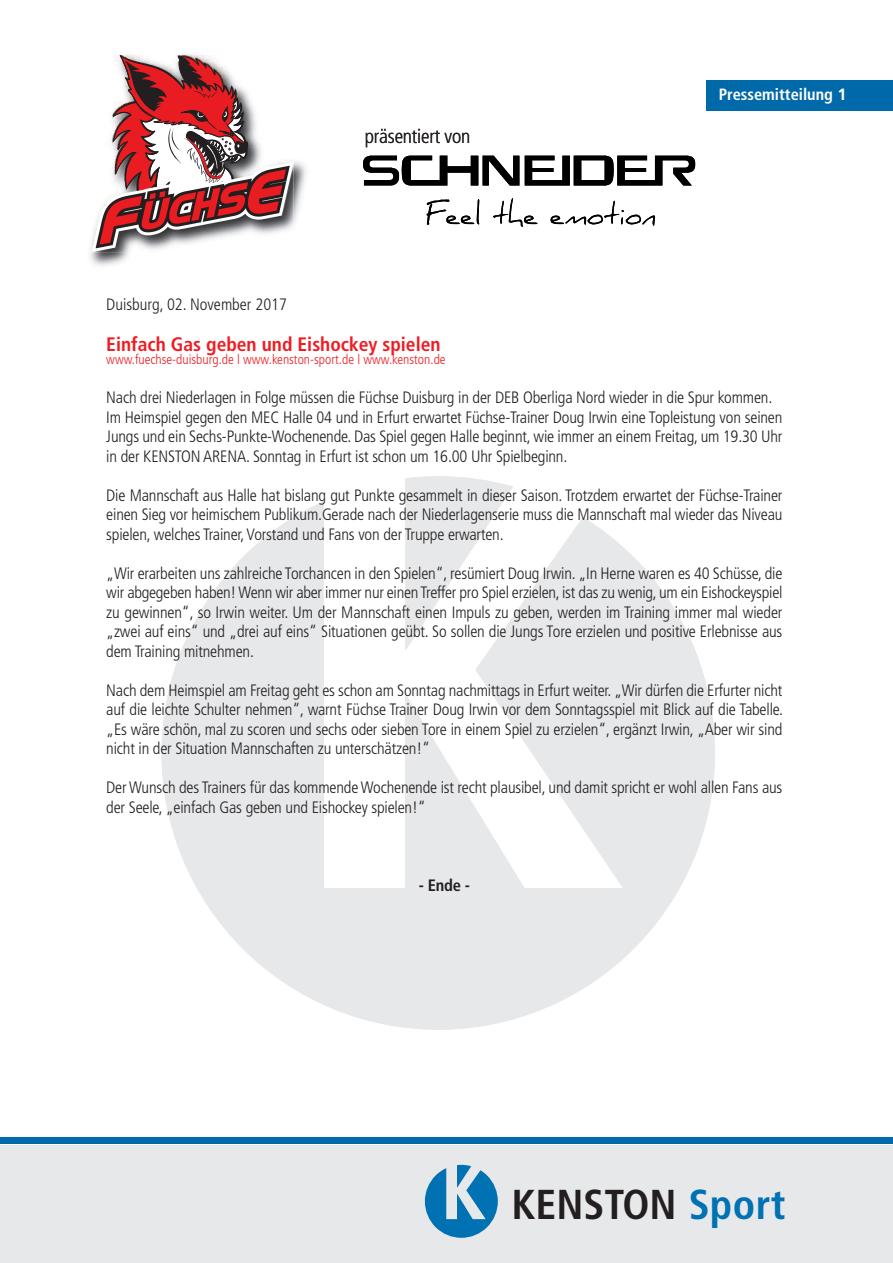
<style>
.page{position:relative;width:893px;height:1263px;background:#fff}
.page>*{position:absolute;margin:0;border:0;box-sizing:border-box;transform-origin:0 0}
.t1{font:700 condensed 41.85px "Frutiger";color:#231f20}
.t2{font:300 condensed 19.95px "Frutiger";letter-spacing:-.01em;color:#231f20}
.t3{font:700 condensed 19.5px "Frutiger";color:#ee1d23}
.t4{font:300 condensed 16.5px/19.5px "Frutiger";letter-spacing:-.01em;color:#231f20;text-align:justify}
.t5{font:700 condensed 16.5px "Frutiger";color:#231f20}
.t6{font:700 condensed 16.35px "Frutiger";color:#fff}
.t7{font:300 condensed 13.5px "Frutiger";color:#ee1d23}
.s1{font-stretch:normal}
.s2{color:#0071b3}
</style>
<div class="page">
<img style="left:90px;top:54px;width:216px;height:212px">
<div style="left:0;top:1145px;width:893px;height:118px;background:#e7e8e9"></div>
<svg style="left:405px;top:476px;width:108px;height:25px;background:#eaebeb"></svg>
<svg style="left:162px;top:501px;width:553px;height:529px;fill:#e7e8e9"></svg>
<div style="left:706px;top:81px;width:187px;height:30px;background:#0069a9"></div>
<svg style="left:425px;top:1165px;width:73px;height:73px"></svg>
<svg style="left:92px;top:55px;width:202px;height:197px"></svg>
<svg style="left:363px;top:155px;width:156px;height:31px"></svg>
<svg style="left:525px;top:155px;width:170px;height:31px"></svg>
<svg style="left:427px;top:199px;width:52px;height:26px"></svg>
<svg style="left:493px;top:198px;width:44px;height:29px"></svg>
<svg style="left:551px;top:201px;width:104px;height:25px"></svg>
<div style="left:0;top:1138px;width:893px;height:6px;background:#0069a9"></div>
<p class="t2" style="left:365px;top:128px;width:107px">präsentiert von</p>
<p class="t6" style="left:719px;top:88px;width:129px">Pressemitteilung <span class="s1">1</span></p>
<p class="t4" style="left:106px;top:296px;width:182px">Duisburg, 02. November 2017</p>
<p class="t3" style="left:106px;top:336px;width:336px">Einfach Gas geben und Eishockey spielen</p>
<p class="t7" style="left:106px;top:354px;width:341px">www.fuechse-duisburg.de l www.kenston-sport.de l www.kenston.de</p>
<p class="t4" style="left:106px;top:389px;width:678px;text-align:left">Nach drei Niederlagen in Folge müssen die Füchse Duisburg in der DEB Oberliga Nord wieder in die Spur kommen.<br>Im Heimspiel gegen den MEC Halle 04 und in Erfurt erwartet Füchse-Trainer Doug Irwin eine Topleistung von seinen Jungs und ein Sechs-Punkte-Wochenende. Das Spiel gegen Halle beginnt, wie immer an einem Freitag, um 19.30 Uhr in der KENSTON ARENA. Sonntag in Erfurt ist schon um 16.00 Uhr Spielbeginn.</p>
<p class="t4" style="left:106px;top:486px;width:678px">Die Mannschaft aus Halle hat bislang gut Punkte gesammelt in dieser Saison. Trotzdem erwartet der Füchse-Trainer einen Sieg vor heimischem Publikum.Gerade nach der Niederlagenserie muss die Mannschaft mal wieder das Niveau spielen, welches Trainer,Vorstand und Fans von der Truppe erwarten.</p>
<p class="t4" style="left:106px;top:564px;width:678px">„Wir erarbeiten uns zahlreiche Torchancen in den Spielen“, resümiert Doug Irwin. „In Herne waren es 40 Schüsse, die wir abgegeben haben!Wenn wir aber immer nur einen Treffer pro Spiel erzielen, ist das zu wenig, um ein Eishockeyspiel zu gewinnen“, so Irwin weiter. Um der Mannschaft einen Impuls zu geben, werden im Training immer mal wieder „zwei auf eins“ und „drei auf eins“ Situationen geübt. So sollen die Jungs Tore erzielen und positive Erlebnisse aus dem Training mitnehmen.</p>
<p class="t4" style="left:106px;top:681px;width:678px">Nach dem Heimspiel am Freitag geht es schon am Sonntag nachmittags in Erfurt weiter. „Wir dürfen die Erfurter nicht auf die leichte Schulter nehmen“, warnt Füchse Trainer Doug Irwin vor dem Sonntagsspiel mit Blick auf die Tabelle. „Es wäre schön, mal zu scoren und sechs oder sieben Tore in einem Spiel zu erzielen“, ergänzt Irwin, „Aber wir sind nicht in der Situation Mannschaften zu unterschätzen!“</p>
<p class="t4" style="left:106px;top:779px;width:678px">Der Wunsch des Trainers für das kommende Wochenende ist recht plausibel, und damit spricht er wohl allen Fans aus der Seele, „einfach Gas geben und Eishockey spielen!“</p>
<p class="t5" style="left:419px;top:878px;width:53px">- Ende -</p>
<h1 class="t1" style="left:511px;top:1188px;width:275px">KENSTON <span class="s2">Sport</span></h1>
</div>
